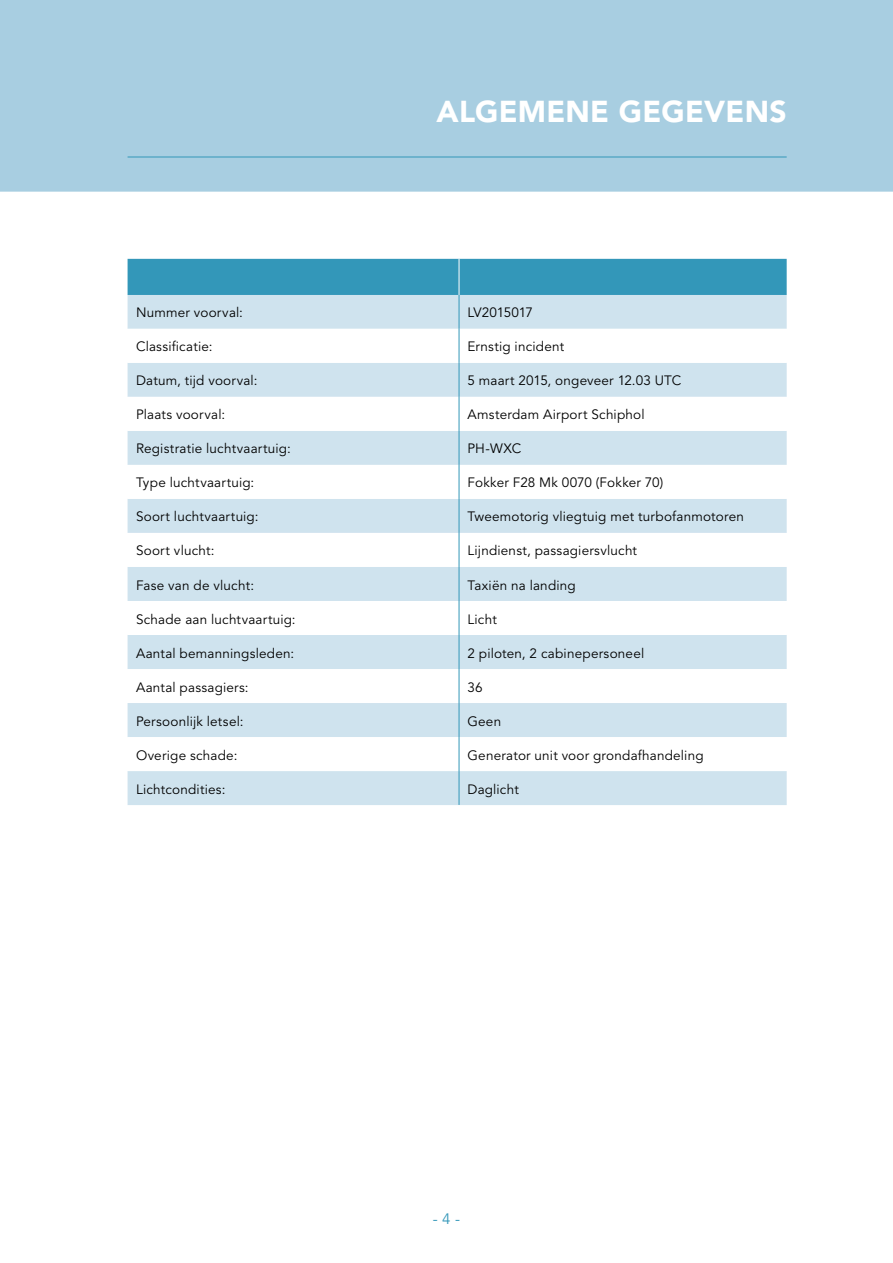
<style>
.page{position:relative;width:893px;height:1263px;background:#fff}
.page>*{position:absolute;margin:0;border:0;box-sizing:border-box;transform-origin:0 0}
.t1{font:900 30px "Avenir LT Std";letter-spacing:.01em;color:#fff}
.t2{font:15px "Avenir LT Std";color:#3397b9}
.t3{font:13.5px "Avenir LT Std";letter-spacing:.015em;color:#000}
.t4{font:13.5px "Avenir LT Std";letter-spacing:-.015em;color:#000}
</style>
<div class="page">
<div style="left:0;top:0;width:893px;height:192px;background:#a8cee1"></div>
<hr style="left:128px;top:157px;width:659px;height:1px;background:#3397b9">
<div style="left:128px;top:259px;width:659px;height:36px;background:#3397b9"></div>
<div style="left:128px;top:295px;width:659px;height:510px;background:#cfe3ee"></div>
<svg style="left:128px;top:329px;width:659px;height:442px"></svg>
<hr style="left:459px;top:259px;width:1px;height:36px;background:#fff">
<hr style="left:459px;top:295px;width:1px;height:34px;background:#3397b9">
<hr style="left:459px;top:329px;width:1px;height:34px;background:#3397b9">
<hr style="left:459px;top:363px;width:1px;height:34px;background:#3397b9">
<hr style="left:459px;top:397px;width:1px;height:34px;background:#3397b9">
<hr style="left:459px;top:431px;width:1px;height:34px;background:#3397b9">
<hr style="left:459px;top:465px;width:1px;height:34px;background:#3397b9">
<hr style="left:459px;top:499px;width:1px;height:34px;background:#3397b9">
<hr style="left:459px;top:533px;width:1px;height:34px;background:#3397b9">
<hr style="left:459px;top:567px;width:1px;height:34px;background:#3397b9">
<hr style="left:459px;top:601px;width:1px;height:34px;background:#3397b9">
<hr style="left:459px;top:635px;width:1px;height:34px;background:#3397b9">
<hr style="left:459px;top:669px;width:1px;height:34px;background:#3397b9">
<hr style="left:459px;top:703px;width:1px;height:34px;background:#3397b9">
<hr style="left:459px;top:737px;width:1px;height:34px;background:#3397b9">
<hr style="left:459px;top:771px;width:1px;height:34px;background:#3397b9">
<h1 class="t1" style="left:437px;top:93px;width:352px">ALGEMENE GEGEVENS</h1>
<p class="t3" style="left:136px;top:305px;width:108px">Nummer voorval:</p>
<p class="t4" style="left:468px;top:305px;width:67px">LV2015017</p>
<p class="t3" style="left:136px;top:339px;width:78px">Classificatie:</p>
<p class="t3" style="left:468px;top:339px;width:98px">Ernstig incident</p>
<p class="t3" style="left:136px;top:373px;width:123px">Datum, tijd voorval:</p>
<p class="t3" style="left:468px;top:373px;width:215px">5 maart 2015, ongeveer 12.03 UTC</p>
<p class="t3" style="left:136px;top:407px;width:91px">Plaats voorval:</p>
<p class="t3" style="left:468px;top:407px;width:179px">Amsterdam Airport Schiphol</p>
<p class="t3" style="left:136px;top:441px;width:156px">Registratie luchtvaartuig:</p>
<p class="t3" style="left:468px;top:441px;width:55px">PH-WXC</p>
<p class="t3" style="left:136px;top:475px;width:120px">Type luchtvaartuig:</p>
<p class="t3" style="left:468px;top:475px;width:197px">Fokker F28 Mk 0070 (Fokker 70)</p>
<p class="t3" style="left:136px;top:509px;width:124px">Soort luchtvaartuig:</p>
<p class="t3" style="left:468px;top:509px;width:278px">Tweemotorig vliegtuig met turbofanmotoren</p>
<p class="t3" style="left:136px;top:543px;width:80px">Soort vlucht:</p>
<p class="t3" style="left:468px;top:543px;width:171px">Lijndienst, passagiersvlucht</p>
<p class="t3" style="left:136px;top:577px;width:120px">Fase van de vlucht:</p>
<p class="t3" style="left:468px;top:577px;width:110px">Taxiën na landing</p>
<p class="t3" style="left:136px;top:611px;width:161px">Schade aan luchtvaartuig:</p>
<p class="t3" style="left:468px;top:611px;width:31px">Licht</p>
<p class="t3" style="left:136px;top:645px;width:160px">Aantal bemanningsleden:</p>
<p class="t3" style="left:468px;top:645px;width:178px">2 piloten, 2 cabinepersoneel</p>
<p class="t3" style="left:136px;top:679px;width:114px">Aantal passagiers:</p>
<p class="t3" style="left:468px;top:679px;width:17px">36</p>
<p class="t3" style="left:136px;top:713px;width:109px">Persoonlijk letsel:</p>
<p class="t3" style="left:468px;top:713px;width:35px">Geen</p>
<p class="t3" style="left:136px;top:747px;width:103px">Overige schade:</p>
<p class="t3" style="left:468px;top:747px;width:238px">Generator unit voor grondafhandeling</p>
<p class="t3" style="left:136px;top:781px;width:91px">Lichtcondities:</p>
<p class="t3" style="left:468px;top:781px;width:53px">Daglicht</p>
<p class="t2" style="left:433px;top:1210px;width:29px">- 4 -</p>
</div>
